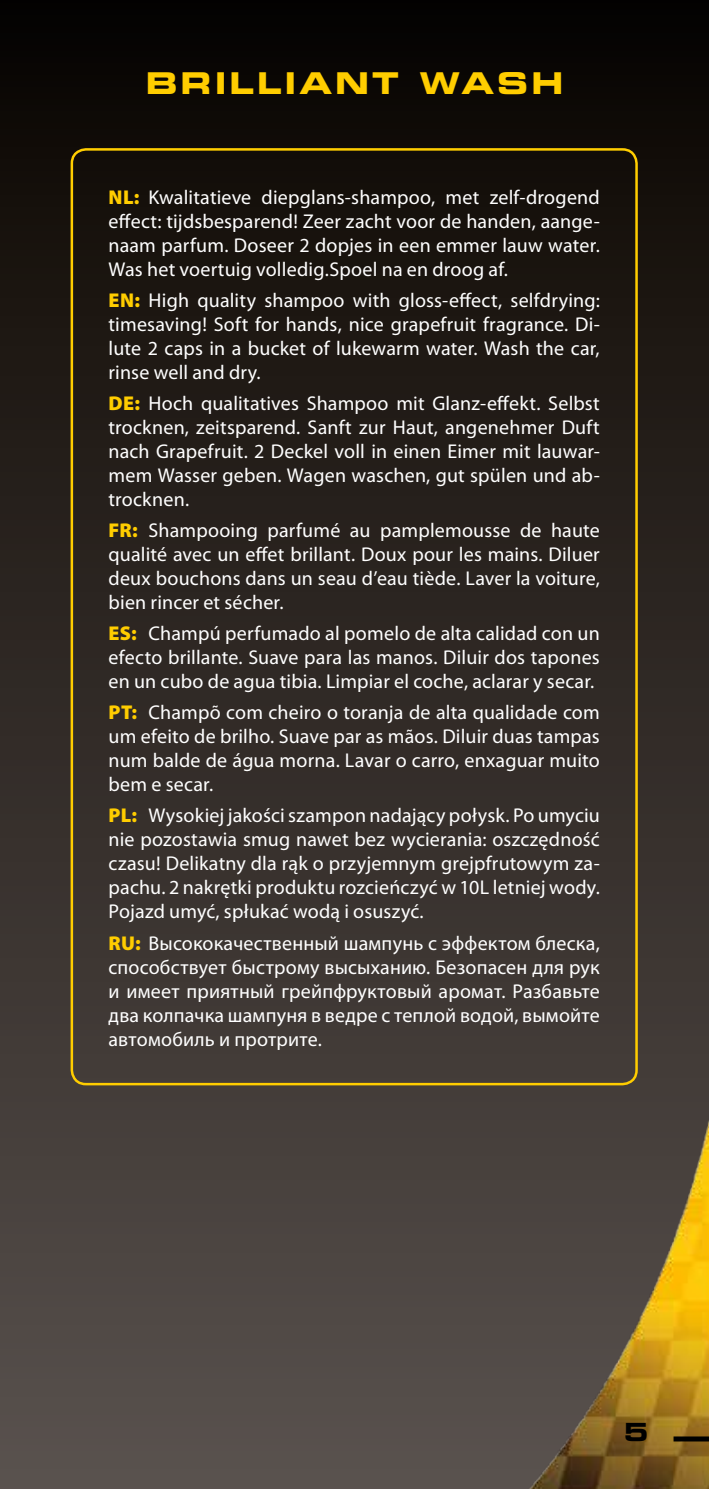
<style>
.page{position:relative;width:709px;height:1489px;background:#fff}
.page>*{position:absolute;margin:0;border:0;box-sizing:border-box;transform-origin:0 0}
.t1{font:30px "Eurostile Bold Extended Two";letter-spacing:.1em;color:#ffcd00}
.t2{font:25px "Eurostile Bold Extended Two";color:#000}
.t3{font:20px/24px "Myriad Pro";letter-spacing:.01em;color:#fff;text-align:justify}
.s1{font-weight:900;color:#ffcd00}
</style>
<div class="page">
<div style="left:0;top:0;width:709px;height:1488px;background:linear-gradient(to bottom,#0c0701,#5a524e)"></div>
<img style="left:498px;top:957px;width:211px;height:531px">
<div style="left:673px;top:1436px;width:36px;height:5px;background:#000"></div>
<h1 class="t1" style="left:146px;top:62px;width:419px">BRILLIANT WASH</h1>
<p class="t3" style="left:109px;top:185px;width:493px"><span class="s1">NL:</span> Kwalitatieve diepglans-shampoo, met zelf-drogend effect: tijdsbesparend! Zeer zacht voor de handen, aange&shy;naam parfum. Doseer 2 dopjes in een emmer lauw water.<br>Was het voertuig volledig.Spoel na en droog af.</p>
<p class="t3" style="left:109px;top:288px;width:493px"><span class="s1">EN:</span> High quality shampoo with gloss-effect, selfdrying: timesaving! Soft for hands, nice grapefruit fragrance. Di&shy;lute 2 caps in a bucket of lukewarm water. Wash the car, rinse well and dry.</p>
<p class="t3" style="left:109px;top:391px;width:493px"><span class="s1">DE:</span> Hoch qualitatives Shampoo mit Glanz-effekt. Selbst trocknen, zeitsparend. Sanft zur Haut, angenehmer Duft nach Grapefruit. 2 Deckel voll in einen Eimer mit lauwar&shy;mem Wasser geben. Wagen waschen, gut spülen und ab&shy;trocknen.</p>
<p class="t3" style="left:109px;top:518px;width:493px"><span class="s1">FR:</span> Shampooing parfumé au pamplemousse de haute qualité avec un effet brillant. Doux pour les mains. Diluer deux bouchons dans un seau d’eau tiède. Laver la voiture, bien rincer et sécher.</p>
<p class="t3" style="left:109px;top:622px;width:493px"><span class="s1">ES:</span> Champú perfumado al pomelo de alta calidad con un efecto brillante. Suave para las manos. Diluir dos tapones en un cubo de agua tibia. Limpiar el coche, aclarar y secar.</p>
<p class="t3" style="left:109px;top:701px;width:493px"><span class="s1">PT:</span> Champõ com cheiro o toranja de alta qualidade com um efeito de brilho. Suave par as mãos. Diluir duas tampas num balde de água morna. Lavar o carro, enxaguar muito bem e secar.</p>
<p class="t3" style="left:109px;top:804px;width:493px"><span class="s1">PL:</span> Wysokiej jakości szampon nadający połysk. Po umyciu nie pozostawia smug nawet bez wycierania: oszczędność czasu! Delikatny dla rąk o przyjemnym grejpfrutowym za&shy;pachu. 2 nakrętki produktu rozcieńczyć w 10L letniej wody.<br>Pojazd umyć, spłukać wodą i osuszyć.</p>
<p class="t3" style="left:109px;top:931px;width:493px"><span class="s1">RU:</span> Высококачественный шампунь с эффектом блеска, способствует быстрому высыханию. Безопасен для рук и имеет приятный грейпфруктовый аромат. Разбавьте два колпачка шампуня в ведре с теплой водой, вымойте автомобиль и протрите.</p>
<p class="t2" style="left:624px;top:1414px;width:26px">5</p>
</div>
